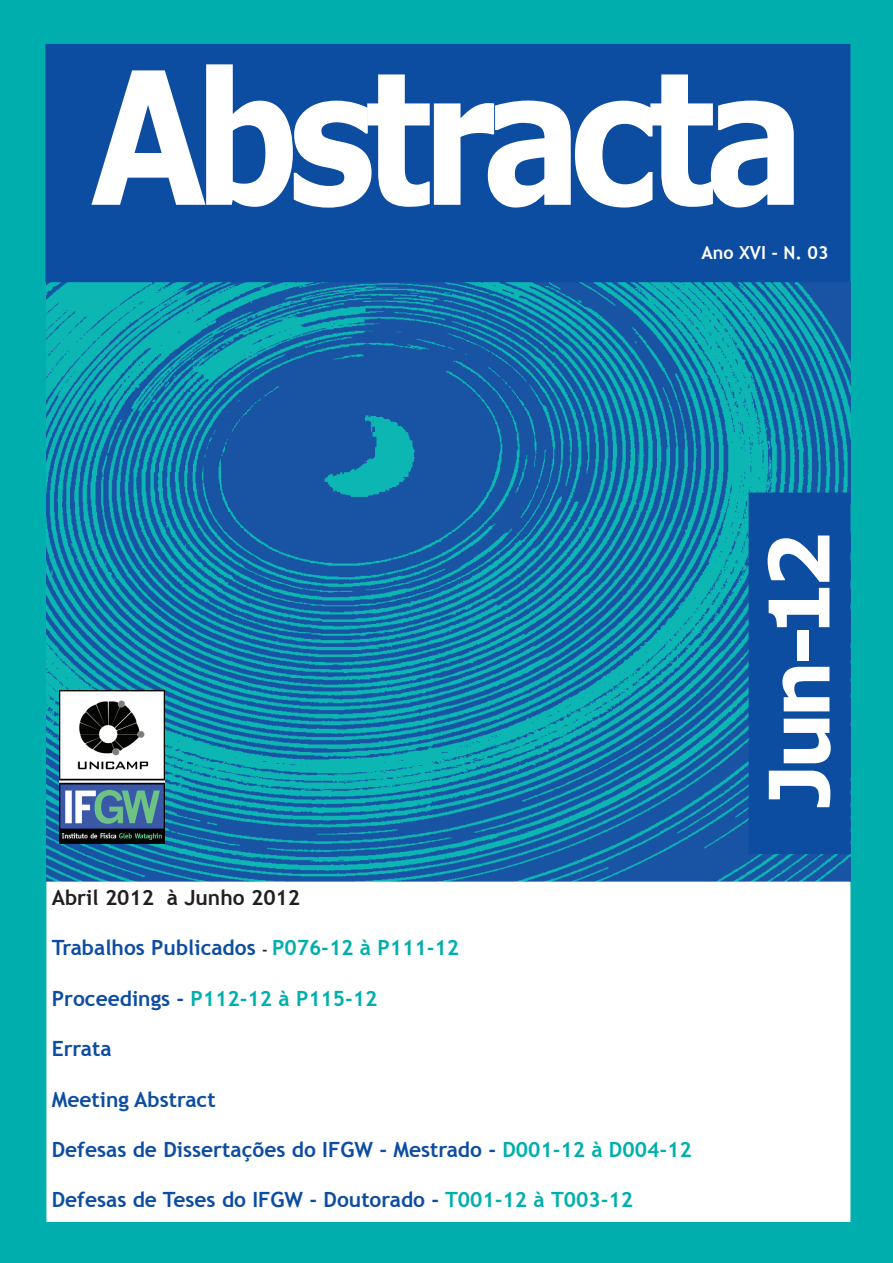
<style>
.page{position:relative;width:893px;height:1263px;background:#00afad}
.page>*{position:absolute;margin:0;border:0;box-sizing:border-box;transform-origin:0 0}
.t1{font:700 184.8px "Verdana";letter-spacing:-.085em;color:#fff;scale:.82 1}
.t2{font:700 83.4px "Verdana";color:#fff}
.t3{font:700 21px "Trebuchet MS";color:#0d4da1}
.t4{font:700 21px "Trebuchet MS";color:#00afad}
.t5{font:700 21px "Trebuchet MS";color:#231f20}
.t6{font:700 18px "Trebuchet MS";color:#fff}
.s1{font-size:15px;color:#231f20}
.s2{color:#00afad}
.s3{color:#0d4da1}
</style>
<div class="page">
<img style="left:46px;top:282px;width:804px;height:599px">
<div style="left:45px;top:44px;width:805px;height:238px;background:#0d4da1"></div>
<div style="left:749px;top:493px;width:101px;height:361px;background:#0d4da1"></div>
<img style="left:59px;top:690px;width:105px;height:153px">
<div style="left:46px;top:882px;width:804px;height:340px;background:#fff;border:2px solid #fff"></div>
<h1 class="t1" style="left:90px;top:17px;width:875px">Abstracta</h1>
<p class="t6" style="left:701px;top:242px;width:129px">Ano XVI - N. 03</p>
<p class="t5" style="left:52px;top:884px;width:250px">Abril 2012 à Junho 2012</p>
<p class="t3" style="left:52px;top:935px;width:409px">Trabalhos Publicados <span class="s1">-</span> <span class="s2">P076-12 à P111-12</span></p>
<p class="t4" style="left:52px;top:985px;width:327px"><span class="s3">Proceedings -</span> P112-12 à P115-12</p>
<p class="t3" style="left:52px;top:1035px;width:61px">Errata</p>
<p class="t3" style="left:52px;top:1086px;width:165px">Meeting Abstract</p>
<p class="t3" style="left:52px;top:1136px;width:641px">Defesas de Dissertações do IFGW - Mestrado - <span class="s2">D001-12 à D004-12</span></p>
<p class="t3" style="left:52px;top:1187px;width:583px">Defesas de Teses do IFGW - Doutorado - <span class="s2">T001-12 à T003-12</span></p>
<h2 class="t2" style="left:745px;top:809px;width:279px;rotate:-90deg">Jun-12</h2>
</div>
